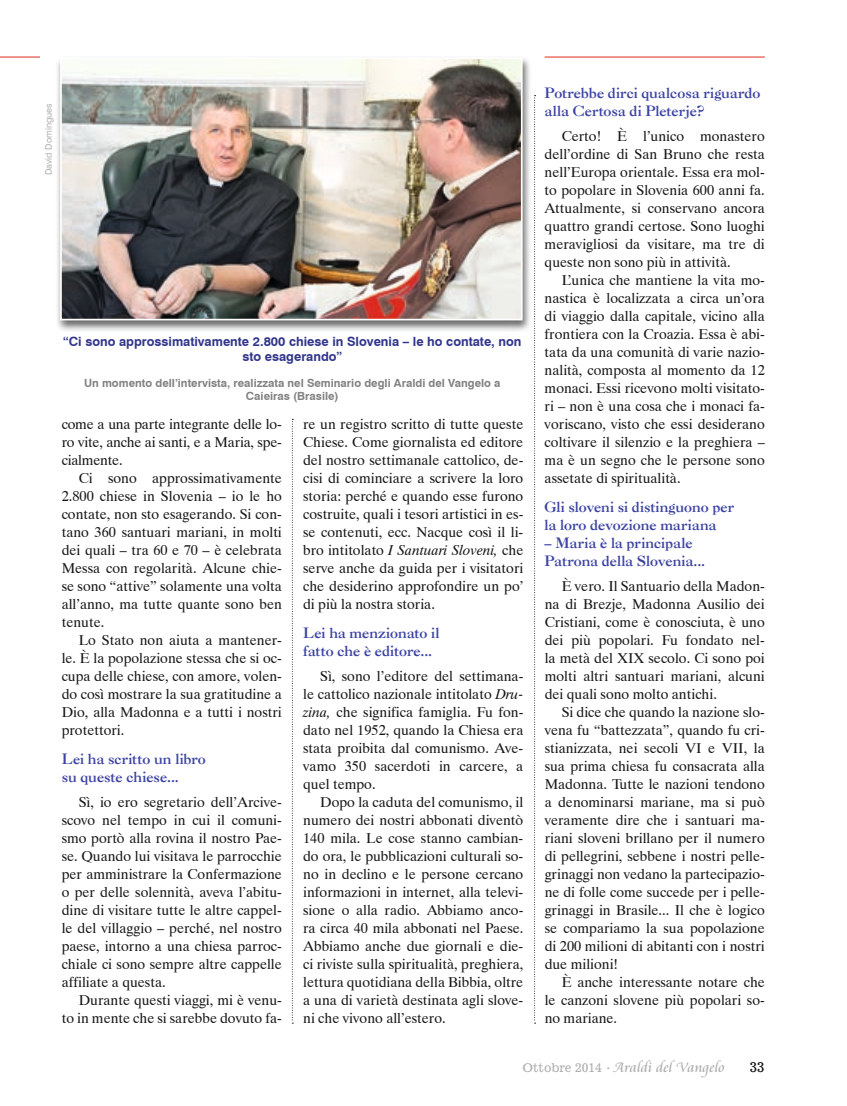
<style>
.page{position:relative;width:847px;height:1106px;background:#fff}
.page>*{position:absolute;margin:0;border:0;box-sizing:border-box;transform-origin:0 0}
.t1{font:15px "Cataneo Especial";color:#afb0b0}
.t2{font:14.25px/18px "Dutch 801 BT";color:#151616;text-align:justify}
.t3{font:700 14.25px/18px "Casablanca";color:#3b42a3}
.t4{font:13.5px "News 701 BT Roman A";color:#151616}
.t5{font:700 12.75px/15.3px "Swiss 721 BT";color:#31358b;text-align:center}
.t6{font:700 11.25px/13.5px "Swiss 721 BT";color:#818281;text-align:center}
.t7{font:9px "Swiss 721 BT";letter-spacing:.005em;color:#afb0b0}
.s1{font-style:italic}
.s2{font-family:"News 701 BT Roman A";font-size:12px}
</style>
<div class="page">
<div style="left:55px;top:55px;width:476px;height:277px;background:#151616;opacity:.65"></div>
<img style="left:59px;top:56px;width:464px;height:265px">
<svg style="left:534px;top:95px;width:1px;height:928px"></svg>
<hr style="left:0;top:57px;width:40px;height:1px;background:#db2b1e">
<svg style="left:292px;top:419px;width:1px;height:604px"></svg>
<hr style="left:544px;top:57px;width:220px;height:1px;background:#db2b1e">
<p class="t7" style="left:43px;top:175px;width:74px;rotate:-90deg">David Domingues</p>
<p class="t5" style="left:63px;top:333px;width:459px">“Ci sono approssimativamente 2.800 chiese in Slovenia – le ho contate, non sto esagerando”</p>
<p class="t6" style="left:84px;top:376px;width:418px">Un momento dell’intervista, realizzata nel Seminario degli Araldi del Vangelo a<br>Caieiras (Brasile)</p>
<p class="t2" style="left:62px;top:415px;width:221px">come a una parte integrante delle lo&shy;ro vite, anche ai santi, e a Maria, spe&shy;cialmente.</p>
<p class="t2" style="left:62px;top:469px;width:221px;text-indent:17px">Ci sono approssimativamente 2.800 chiese in Slovenia – io le ho contate, non sto esagerando. Si con&shy;tano 360 santuari mariani, in molti dei quali – tra 60 e 70 – è celebrata Messa con regolarità. Alcune chie&shy;se sono “attive” solamente una volta all’anno, ma tutte quante sono ben tenute.</p>
<p class="t2" style="left:62px;top:631px;width:221px;text-indent:17px">Lo Stato non aiuta a mantener&shy;le. È la popolazione stessa che si oc&shy;cupa delle chiese, con amore, volen&shy;do così mostrare la sua gratitudine a Dio, alla Madonna e a tutti i nostri protettori.</p>
<p class="t3" style="left:62px;top:749px;width:146px">Lei ha scritto un libro su queste chiese...</p>
<p class="t2" style="left:62px;top:793px;width:221px;text-indent:17px">Sì, io ero segretario dell’Arcive&shy;scovo nel tempo in cui il comuni&shy;smo portò alla rovina il nostro Pae&shy;se. Quando lui visitava le parrocchie per amministrare la Confermazione o per delle solennità, aveva l’abitu&shy;dine di visitare tutte le altre cappel&shy;le del villaggio – perché, nel nostro paese, intorno a una chiesa parroc&shy;chiale ci sono sempre altre cappelle affiliate a questa.</p>
<p class="t2" style="left:62px;top:991px;width:221px;text-align:right">Durante questi viaggi, mi è venu-<br>to in mente che si sarebbe dovuto fa-</p>
<p class="t2" style="left:303px;top:415px;width:221px">re un registro scritto di tutte queste Chiese. Come giornalista ed editore del nostro settimanale cattolico, de&shy;cisi di cominciare a scrivere la loro storia: perché e quando esse furono costruite, quali i tesori artistici in es&shy;se contenuti, ecc. Nacque così il li&shy;bro intitolato <span class="s1">I Santuari Sloveni,</span> che serve anche da guida per i visitatori che desiderino approfondire un po’ di più la nostra storia.</p>
<p class="t3" style="left:303px;top:623px;width:138px">Lei ha menzionato il fatto che è editore...</p>
<p class="t2" style="left:303px;top:667px;width:221px;text-indent:17px">Sì, sono l’editore del settimana&shy;le cattolico nazionale intitolato <span class="s1">Dru&shy;zina,</span> che significa famiglia. Fu fon&shy;dato nel 1952, quando la Chiesa era stata proibita dal comunismo. Ave&shy;vamo 350 sacerdoti in carcere, a quel tempo.</p>
<p class="t2" style="left:303px;top:793px;width:221px;text-indent:17px">Dopo la caduta del comunismo, il numero dei nostri abbonati diventò 140 mila. Le cose stanno cambian&shy;do ora, le pubblicazioni culturali so&shy;no in declino e le persone cercano informazioni in internet, alla televi&shy;sione o alla radio. Abbiamo anco&shy;ra circa 40 mila abbonati nel Paese.<br>Abbiamo anche due giornali e die&shy;ci riviste sulla spiritualità, preghiera, lettura quotidiana della Bibbia, oltre a una di varietà destinata agli slove&shy;ni che vivono all’estero.</p>
<p class="t3" style="left:544px;top:83px;width:217px">Potrebbe dirci qualcosa riguardo alla Certosa di Pleterje?</p>
<p class="t2" style="left:544px;top:127px;width:221px;text-indent:17px">Certo! È l’unico monastero dell’ordine di San Bruno che resta nell’Europa orientale. Essa era mol&shy;to popolare in Slovenia 600 anni fa.<br>Attualmente, si conservano ancora quattro grandi certose. Sono luoghi meravigliosi da visitare, ma tre di queste non sono più in attività.</p>
<p class="t2" style="left:544px;top:271px;width:221px;text-indent:17px">L’unica che mantiene la vita mo&shy;nastica è localizzata a circa un’ora di viaggio dalla capitale, vicino alla frontiera con la Croazia. Essa è abi&shy;tata da una comunità di varie nazio&shy;nalità, composta al momento da 12 monaci. Essi ricevono molti visitato&shy;ri – non è una cosa che i monaci fa&shy;voriscano, visto che essi desiderano coltivare il silenzio e la preghiera – ma è un segno che le persone sono assetate di spiritualità.</p>
<p class="t3" style="left:544px;top:497px;width:191px">Gli sloveni si distinguono per la loro devozione mariana</p>
<p class="t3" style="left:544px;top:533px;width:162px">– Maria è la principale<br>Patrona della Slovenia...</p>
<p class="t2" style="left:544px;top:577px;width:221px;text-indent:17px">È vero. Il Santuario della Madon&shy;na di Brezje, Madonna Ausilio dei Cristiani, come è conosciuta, è uno dei più popolari. Fu fondato nel&shy;la metà del XIX secolo. Ci sono poi molti altri santuari mariani, alcuni dei quali sono molto antichi.</p>
<p class="t2" style="left:544px;top:703px;width:221px;text-indent:17px">Si dice che quando la nazione slo&shy;vena fu “battezzata”, quando fu cri&shy;stianizzata, nei secoli VI e VII, la sua prima chiesa fu consacrata alla Madonna. Tutte le nazioni tendono a denominarsi mariane, ma si può veramente dire che i santuari ma&shy;riani sloveni brillano per il numero di pellegrini, sebbene i nostri pelle&shy;grinaggi non vedano la partecipazio&shy;ne di folle come succede per i pelle&shy;grinaggi in Brasile... Il che è logico se compariamo la sua popolazione di 200 milioni di abitanti con i nostri due milioni!</p>
<p class="t2" style="left:544px;top:973px;width:221px;text-indent:17px">È anche interessante notare che le canzoni slovene più popolari so&shy;no mariane.</p>
<p class="t1" style="left:522px;top:1057px;width:204px"><span class="s2">Ottobre 2014</span> <sub>·</sub> Araldi del Vangelo</p>
<p class="t4" style="left:749px;top:1058px;width:17px">33</p>
</div>
